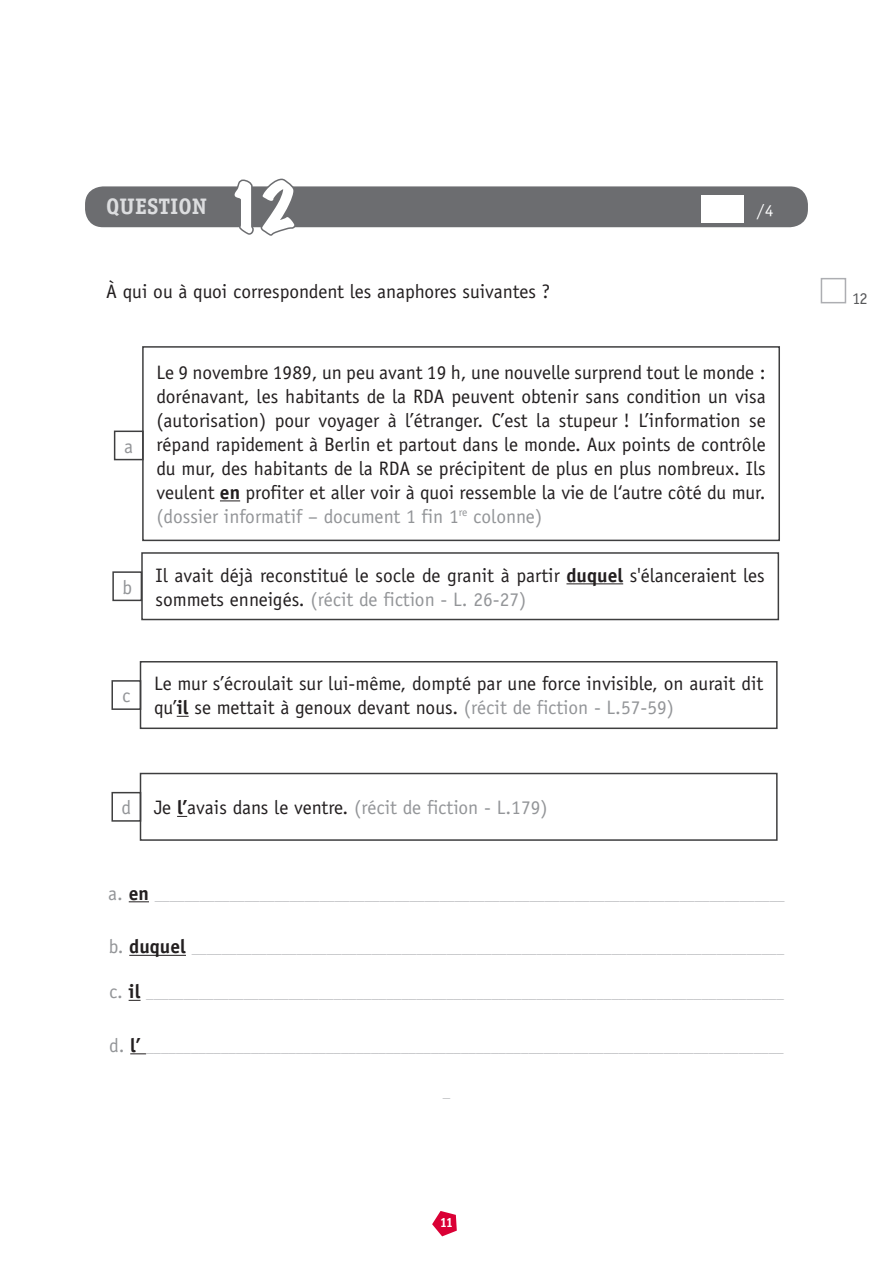
<style>
.page{position:relative;width:893px;height:1263px;background:#fff}
.page>*{position:absolute;margin:0;border:0;box-sizing:border-box;transform-origin:0 0}
.t1{font:expanded 60px "Marker Felt";color:#fff}
.t2{font:700 22.5px "Officina Serif";color:#dcdddf}
.t3{font:19.5px/24px "Officina Sans";color:#231f20}
.t4{font:19.5px "Officina Sans";color:#939598}
.t5{font:16.5px "Officina Serif";color:#57585a}
.t6{font:16.5px "Officina Serif";color:#fff}
.t7{font:15px "Officina Sans";color:#bcbdc0}
.t8{font:700 13.5px "Officina Serif";color:#fff}
.s1{font-weight:700}
.s2{color:#939598}
.s3{color:#231f20}
.s4{font-weight:700;color:#231f20}
.s5{font-size:19.5px;color:#939598}
.s6{font-weight:700;font-size:19.5px;color:#231f20}
</style>
<div class="page">
<svg style="left:432px;top:1211px;width:25px;height:25px"></svg>
<div style="left:821px;top:278px;width:25px;height:25px;border:2px solid #adaeb2"></div>
<div style="left:85px;top:186px;width:723px;height:41px;background:#6c6d70;border-radius:18px"></div>
<svg style="left:231px;top:178px;width:66px;height:58px"></svg>
<div style="left:702px;top:196px;width:42px;height:27px;background:#fff"></div>
<svg style="left:220px;top:500px;width:20px;height:1px"></svg>
<div style="left:142px;top:346px;width:638px;height:195px;border:2px solid #3e3e3f"></div>
<hr style="left:566px;top:583px;width:57px;height:1px;background:#231f20">
<div style="left:141px;top:552px;width:638px;height:68px;border:2px solid #3e3e3f"></div>
<svg style="left:177px;top:716px;width:12px;height:1px"></svg>
<div style="left:140px;top:661px;width:638px;height:68px;border:2px solid #3e3e3f"></div>
<div style="left:140px;top:773px;width:638px;height:68px;border:2px solid #3e3e3f"></div>
<div style="left:114px;top:431px;width:30px;height:29px;border:2px solid #3e3e3f"></div>
<div style="left:112px;top:571px;width:30px;height:30px;border:2px solid #3e3e3f"></div>
<div style="left:111px;top:680px;width:30px;height:30px;border:2px solid #3e3e3f"></div>
<div style="left:111px;top:792px;width:30px;height:30px;border:2px solid #3e3e3f"></div>
<svg style="left:129px;top:901px;width:20px;height:1px"></svg>
<hr style="left:129px;top:955px;width:57px;height:1px;background:#231f20">
<svg style="left:129px;top:1000px;width:12px;height:1px"></svg>
<svg style="left:130px;top:1053px;width:16px;height:1px"></svg>
<p class="t2" style="left:106px;top:192px;width:100px">QUESTION</p>
<h1 class="t1" style="left:225px;top:164px;width:74px">12</h1>
<p class="t3" style="left:106px;top:280px;width:445px">À qui ou à quoi correspondent les anaphores suivantes ?</p>
<p class="t6" style="left:757px;top:200px;width:18px">/4</p>
<p class="t4" style="left:124px;top:435px;width:11px">a</p>
<p class="t4" style="left:122px;top:575px;width:11px">b</p>
<p class="t3" style="left:156px;top:360px;width:611px;text-align:justify">Le 9 novembre 1989, un peu avant 19 h, une nouvelle surprend tout le monde : dorénavant, les habitants de la RDA peuvent obtenir sans condition un visa (autorisation) pour voyager à l’étranger. C’est la stupeur ! L’information se répand rapidement à Berlin et partout dans le monde. Aux points de contrôle du mur, des habitants de la RDA se précipitent de plus en plus nombreux. Ils veulent <span class="s1">en</span> profiter et aller voir à quoi ressemble la vie de l‘autre côté du mur. <span class="s2">(dossier informatif – document 1 fin 1</span><sup>re</sup> <span class="s2">colonne)</span></p>
<p class="t3" style="left:155px;top:563px;width:611px">Il avait déjà reconstitué le socle de granit à partir <span class="s1">duquel</span> s'élanceraient les sommets enneigés. <span class="s2">(récit de fiction - L. 26-27)</span></p>
<p class="t4" style="left:122px;top:684px;width:10px">c</p>
<p class="t3" style="left:154px;top:672px;width:611px">Le mur s’écroulait sur lui-même, dompté par une force invisible, on aurait dit qu’<span class="s1">il</span> se mettait à genoux devant nous. <span class="s2">(récit de fiction - L.57-59)</span></p>
<p class="t4" style="left:121px;top:796px;width:11px">d</p>
<p class="t4" style="left:154px;top:796px;width:395px"><span class="s3">Je</span> <span class="s4">l’</span><span class="s3">avais dans le ventre.</span> (récit de fiction - L.179)</p>
<p class="t7" style="left:108px;top:886px;width:678px"><span class="s5">a.</span> <span class="s6">en</span> ____________________________________________________________________________________</p>
<p class="t7" style="left:109px;top:939px;width:677px"><span class="s5">b.</span> <span class="s6">duquel</span> _______________________________________________________________________________</p>
<p class="t7" style="left:109px;top:984px;width:676px"><span class="s5">c.</span> <span class="s6">il</span> _____________________________________________________________________________________</p>
<p class="t7" style="left:109px;top:1038px;width:676px"><span class="s5">d.</span> <span class="s6">l’</span> _____________________________________________________________________________________</p>
<p class="t7" style="left:443px;top:1083px;width:9px">_</p>
<p class="t8" style="left:440px;top:1214px;width:15px">11</p>
<p class="t5" style="left:852px;top:289px;width:17px">12</p>
</div>
